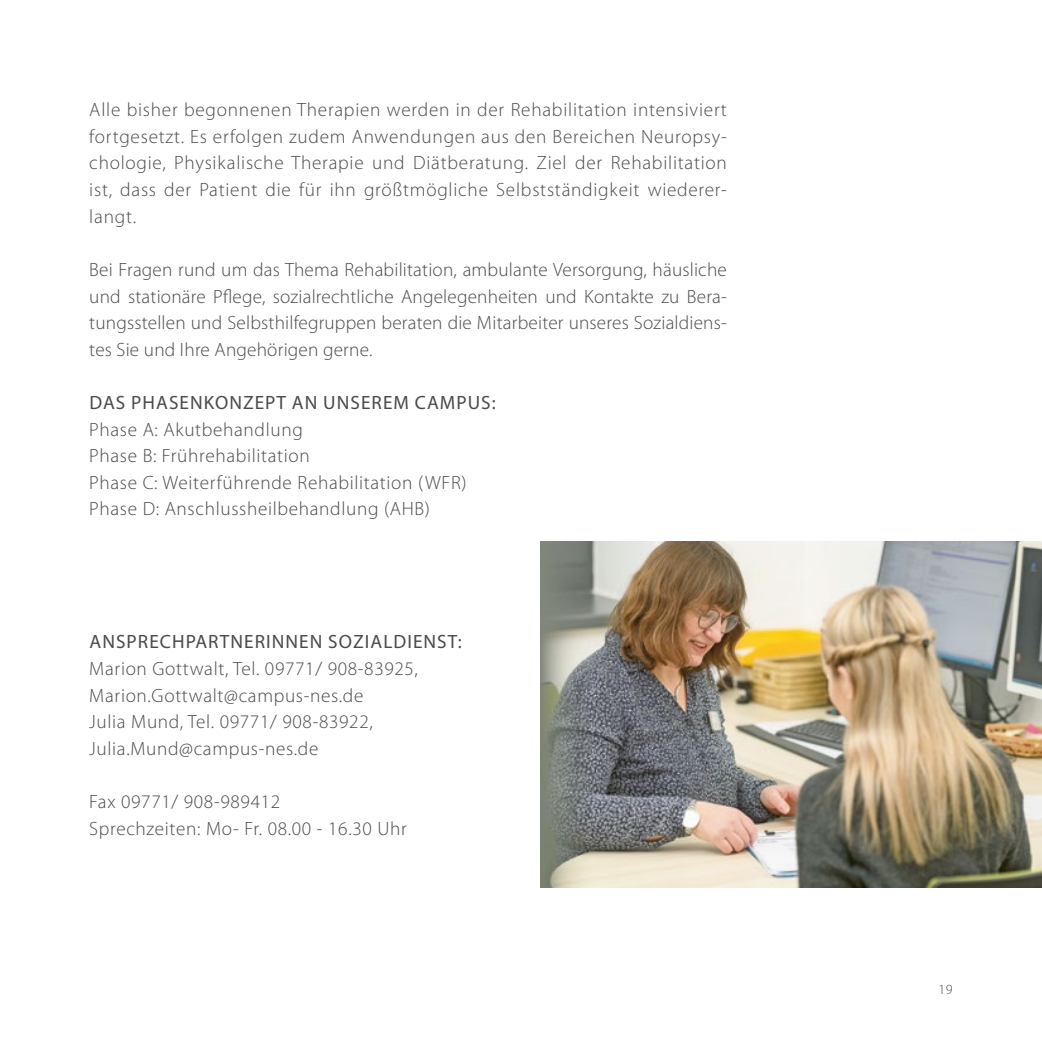
<style>
.page{position:relative;width:1042px;height:1042px;background:#fff}
.page>*{position:absolute;margin:0;border:0;box-sizing:border-box;transform-origin:0 0}
.t1{font:300 19.25px/26.6px "Myriad Pro";letter-spacing:.035em;color:#4a4a49}
.t2{font:19.25px "Myriad Pro";letter-spacing:.055em;color:#4a4a49}
.t3{font:300 14px "Myriad Pro";color:#4a4a49}
</style>
<div class="page">
<img style="left:541px;top:542px;width:501px;height:346px">
<p class="t1" style="left:89px;top:96px;width:639px;text-align:justify">Alle bisher begonnenen Therapien werden in der Rehabilitation intensiviert fortgesetzt. Es erfolgen zudem Anwendungen aus den Bereichen Neuropsy&shy;chologie, Physikalische Therapie und Diätberatung. Ziel der Rehabilitation ist, dass der Patient die für ihn größtmögliche Selbstständigkeit wiederer&shy;langt.</p>
<p class="t1" style="left:89px;top:256px;width:639px;text-align:justify">Bei Fragen rund um das Thema Rehabilitation, ambulante Versorgung, häusliche und stationäre Pflege, sozialrechtliche Angelegenheiten und Kontakte zu Bera&shy;tungsstellen und Selbsthilfegruppen beraten die Mitarbeiter unseres Sozialdiens&shy;tes Sie und Ihre Angehörigen gerne.</p>
<p class="t2" style="left:89px;top:391px;width:408px">DAS PHASENKONZEPT AN UNSEREM CAMPUS:</p>
<p class="t1" style="left:89px;top:416px;width:379px">Phase A: Akutbehandlung<br>Phase B: Frührehabilitation<br>Phase C: Weiterführende Rehabilitation (WFR)<br>Phase D: Anschlussheilbehandlung (AHB)</p>
<p class="t2" style="left:89px;top:630px;width:374px">ANSPRECHPARTNERINNEN SOZIALDIENST:</p>
<p class="t1" style="left:89px;top:655px;width:330px">Marion Gottwalt, Tel. 09771/ 908-83925, Marion.Gottwalt@campus-nes.de<br>Julia Mund, Tel. 09771/ 908-83922, Julia.Mund@campus-nes.de</p>
<p class="t1" style="left:89px;top:788px;width:319px">Fax 09771/ 908-989412<br>Sprechzeiten: Mo- Fr. 08.00 - 16.30 Uhr</p>
<p class="t3" style="left:938px;top:981px;width:16px">19</p>
</div>
